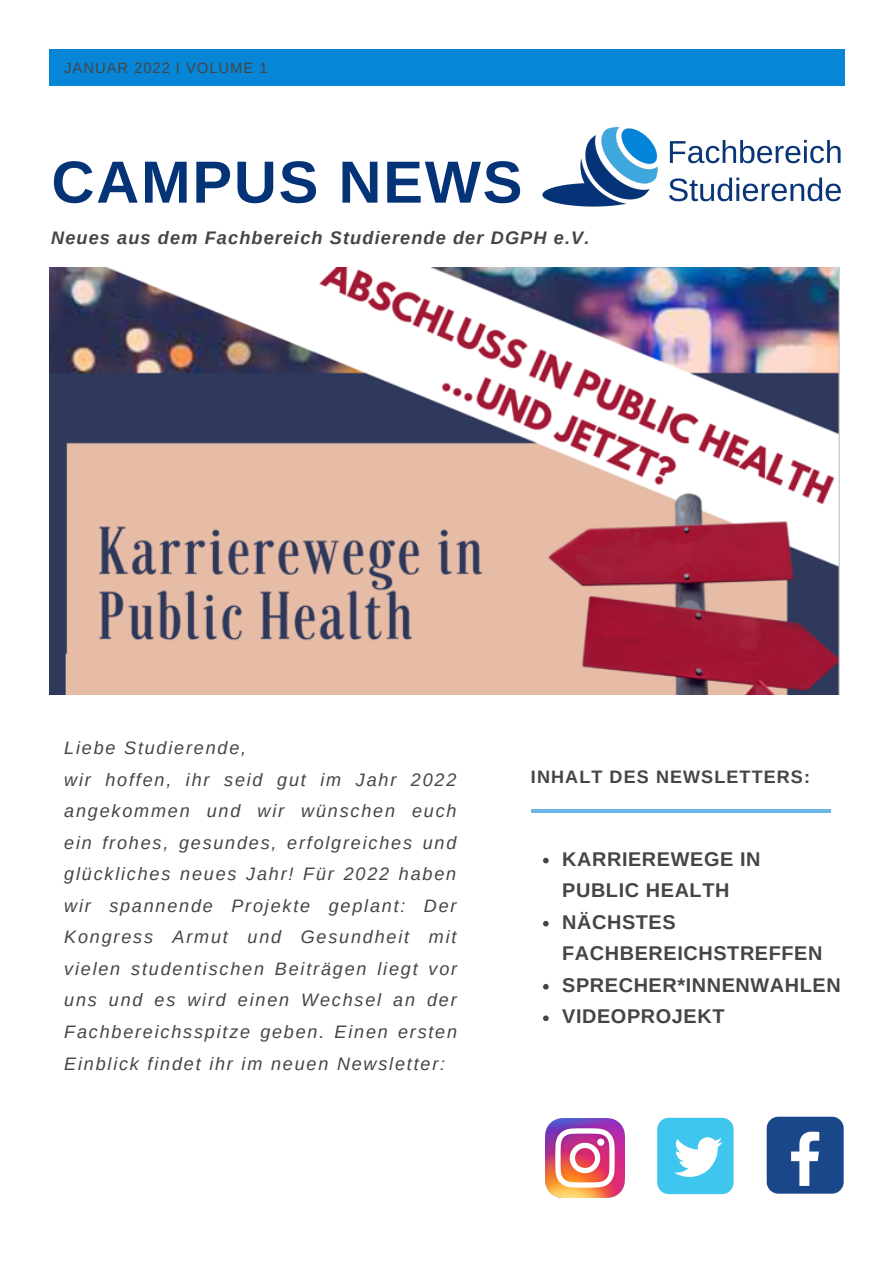
<style>
.page{position:relative;width:894px;height:1264px;background:#fff}
.page>*{position:absolute;margin:0;border:0;box-sizing:border-box;transform-origin:0 0}
.t1{font:700 59.55px "Arimo";letter-spacing:.03em;color:#043377}
.t2{font:700 19.8px/31.5px "Arimo";letter-spacing:.03em;color:#464544}
.t3{font:italic 700 18.15px "Arimo";letter-spacing:.06em;color:#464544}
.t4{font:italic 18px/31.5px "Arimo";letter-spacing:.1em;color:#464544;text-align:justify}
.t5{font:700 18px "Arimo";letter-spacing:.06em;color:#464544}
.t6{font:14.85px "Arimo";letter-spacing:.06em;color:#464544}
</style>
<div class="page">
<hr style="left:531px;top:809px;width:299px;height:3px;background:#0786d8">
<img style="left:50px;top:268px;width:789px;height:426px">
<div style="left:50px;top:50px;width:794px;height:36px;background:#0786d8"></div>
<img style="left:531px;top:49px;width:314px;height:276px">
<div style="left:766px;top:1116px;width:77px;height:77px;background:#1a4789;border-radius:12px"></div>
<svg style="left:791px;top:1131px;width:28px;height:54px"></svg>
<div style="left:657px;top:1117px;width:76px;height:77px;background:#3fc6ee;border-radius:12px"></div>
<svg style="left:674px;top:1137px;width:48px;height:39px"></svg>
<img style="left:545px;top:1118px;width:79px;height:79px">
<svg style="left:543px;top:857px;width:5px;height:6px"></svg>
<svg style="left:543px;top:920px;width:5px;height:6px"></svg>
<svg style="left:543px;top:984px;width:5px;height:5px"></svg>
<svg style="left:543px;top:1015px;width:5px;height:6px"></svg>
<p class="t6" style="left:64px;top:60px;width:205px">JANUAR 2022 I VOLUME 1</p>
<p class="t1" style="left:51px;top:149px;width:472px">CAMPUS NEWS</p>
<p class="t3" style="left:51px;top:227px;width:539px">Neues aus dem Fachbereich Studierende der DGPH e.V.</p>
<p class="t4" style="left:64px;top:732px;width:183px">Liebe Studierende,</p>
<p class="t4" style="left:64px;top:763px;width:394px">wir hoffen, ihr seid gut im Jahr 2022 angekommen und wir wünschen euch ein frohes, gesundes, erfolgreiches und glückliches neues Jahr! Für 2022 haben wir spannende Projekte geplant: Der Kongress Armut und Gesundheit mit vielen studentischen Beiträgen liegt vor uns und es wird einen Wechsel an der Fachbereichsspitze geben. Einen ersten Einblick findet ihr im neuen Newsletter:</p>
<p class="t5" style="left:531px;top:766px;width:280px">INHALT DES NEWSLETTERS:</p>
<p class="t2" style="left:562px;top:843px;width:200px">KARRIEREWEGE IN<br>PUBLIC HEALTH</p>
<p class="t2" style="left:562px;top:906px;width:262px">NÄCHSTES<br>FACHBEREICHSTREFFEN</p>
<p class="t2" style="left:562px;top:969px;width:280px">SPRECHER*INNENWAHLEN</p>
<p class="t2" style="left:562px;top:1000px;width:164px">VIDEOPROJEKT</p>
</div>
